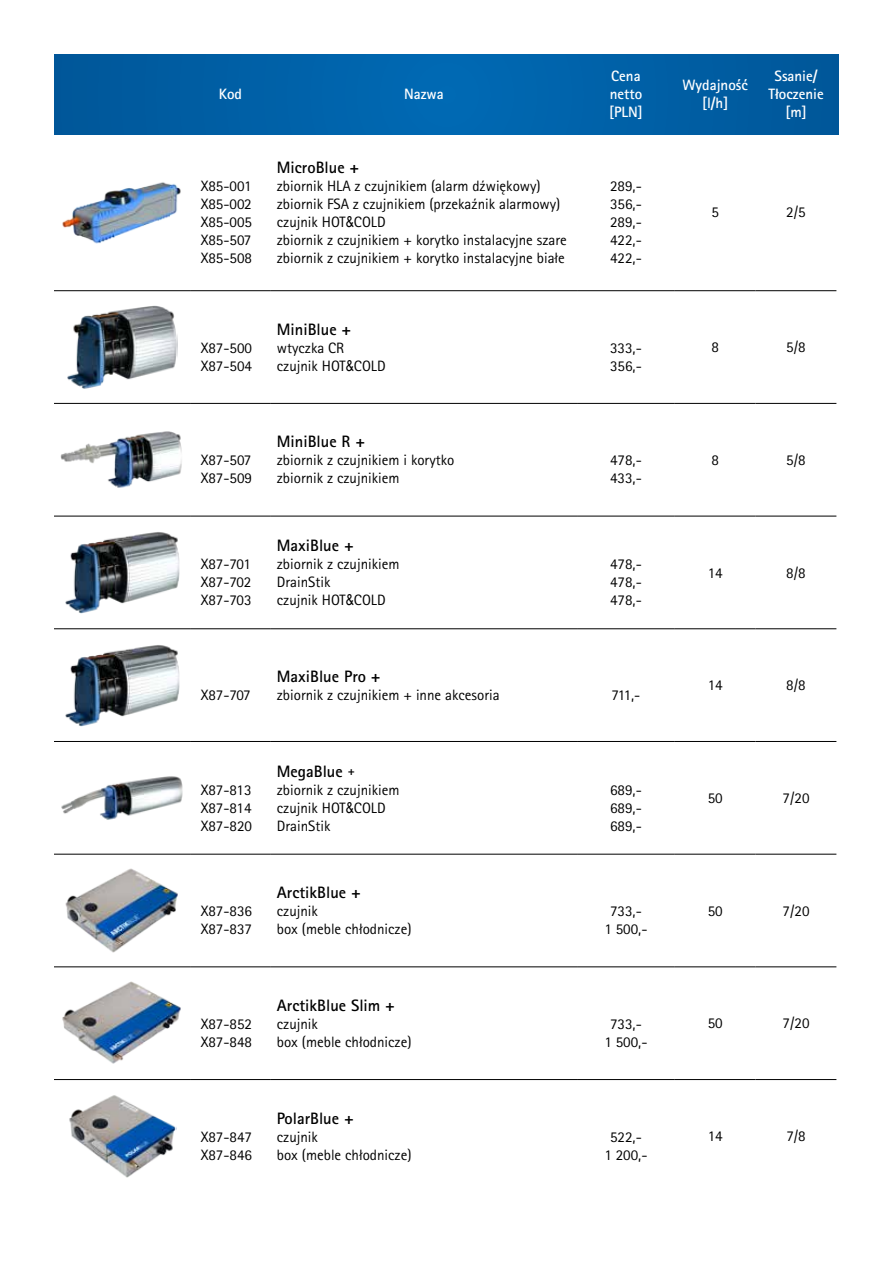
<style>
.page{position:relative;width:893px;height:1263px;background:#fff}
.page>*{position:absolute;margin:0;border:0;box-sizing:border-box;transform-origin:0 0}
.t1{font:16.5px "Mati Rotis Sans Serif Std Bold";color:#000}
.t2{font:15px/18px "Mati Rotis Sans Serif Std Regular";color:#000}
.t3{font:15px/18px "Mati Rotis Sans Serif Std Bold";color:#fff;text-align:center}
.s1{font-family:"Arial Narrow"}
.s2{font-size:12px}
</style>
<div class="page">
<div style="left:54px;top:54px;width:785px;height:81px;background:linear-gradient(to right,#0060a6,#0060a6)"></div>
<hr style="left:54px;top:290px;width:136px;height:1px;background:#000">
<hr style="left:190px;top:290px;width:81px;height:1px;background:#000">
<hr style="left:271px;top:290px;width:306px;height:1px;background:#000">
<hr style="left:577px;top:290px;width:98px;height:1px;background:#000">
<hr style="left:675px;top:290px;width:81px;height:1px;background:#000">
<hr style="left:756px;top:290px;width:80px;height:1px;background:#000">
<hr style="left:54px;top:403px;width:136px;height:1px;background:#000">
<hr style="left:190px;top:403px;width:81px;height:1px;background:#000">
<hr style="left:271px;top:403px;width:306px;height:1px;background:#000">
<hr style="left:577px;top:403px;width:98px;height:1px;background:#000">
<hr style="left:675px;top:403px;width:81px;height:1px;background:#000">
<hr style="left:756px;top:403px;width:80px;height:1px;background:#000">
<hr style="left:54px;top:516px;width:136px;height:1px;background:#000">
<hr style="left:190px;top:516px;width:81px;height:1px;background:#000">
<hr style="left:271px;top:516px;width:306px;height:1px;background:#000">
<hr style="left:577px;top:516px;width:98px;height:1px;background:#000">
<hr style="left:675px;top:516px;width:81px;height:1px;background:#000">
<hr style="left:756px;top:516px;width:80px;height:1px;background:#000">
<hr style="left:54px;top:628px;width:136px;height:1px;background:#000">
<hr style="left:190px;top:628px;width:81px;height:1px;background:#000">
<hr style="left:271px;top:628px;width:306px;height:1px;background:#000">
<hr style="left:577px;top:628px;width:98px;height:1px;background:#000">
<hr style="left:675px;top:628px;width:81px;height:1px;background:#000">
<hr style="left:756px;top:628px;width:80px;height:1px;background:#000">
<hr style="left:54px;top:741px;width:136px;height:1px;background:#000">
<hr style="left:190px;top:741px;width:81px;height:1px;background:#000">
<hr style="left:271px;top:741px;width:306px;height:1px;background:#000">
<hr style="left:577px;top:741px;width:98px;height:1px;background:#000">
<hr style="left:675px;top:741px;width:81px;height:1px;background:#000">
<hr style="left:756px;top:741px;width:80px;height:1px;background:#000">
<hr style="left:54px;top:854px;width:136px;height:1px;background:#000">
<hr style="left:190px;top:854px;width:81px;height:1px;background:#000">
<hr style="left:271px;top:854px;width:306px;height:1px;background:#000">
<hr style="left:577px;top:854px;width:98px;height:1px;background:#000">
<hr style="left:675px;top:854px;width:81px;height:1px;background:#000">
<hr style="left:756px;top:854px;width:80px;height:1px;background:#000">
<hr style="left:54px;top:966px;width:136px;height:1px;background:#000">
<hr style="left:190px;top:966px;width:81px;height:1px;background:#000">
<hr style="left:271px;top:966px;width:306px;height:1px;background:#000">
<hr style="left:577px;top:966px;width:98px;height:1px;background:#000">
<hr style="left:675px;top:966px;width:81px;height:1px;background:#000">
<hr style="left:756px;top:966px;width:80px;height:1px;background:#000">
<hr style="left:54px;top:1079px;width:136px;height:1px;background:#000">
<hr style="left:190px;top:1079px;width:81px;height:1px;background:#000">
<hr style="left:271px;top:1079px;width:306px;height:1px;background:#000">
<hr style="left:577px;top:1079px;width:98px;height:1px;background:#000">
<hr style="left:675px;top:1079px;width:81px;height:1px;background:#000">
<hr style="left:756px;top:1079px;width:80px;height:1px;background:#000">
<img style="left:62px;top:182px;width:119px;height:62px">
<img style="left:67px;top:305px;width:110px;height:84px">
<img style="left:60px;top:431px;width:122px;height:57px">
<img style="left:65px;top:532px;width:115px;height:82px">
<img style="left:65px;top:645px;width:115px;height:82px">
<img style="left:61px;top:776px;width:122px;height:44px">
<img style="left:65px;top:868px;width:113px;height:85px">
<img style="left:62px;top:981px;width:119px;height:83px">
<img style="left:69px;top:1095px;width:108px;height:83px">
<p class="t3" style="left:219px;top:85px;width:25px">Kod</p>
<p class="t3" style="left:404px;top:85px;width:41px">Nazwa</p>
<p class="t3" style="left:609px;top:67px;width:35px;text-align:left">Cena netto [PLN]</p>
<p class="t3" style="left:683px;top:76px;width:67px">Wydajność [l/h]</p>
<p class="t3" style="left:768px;top:67px;width:57px">Ssanie/<br>Tłoczenie [m]</p>
<p class="t2" style="left:201px;top:177px;width:53px;text-align:justify">X85-001<br>X85-002<br>X85-005<br>X85-507<br>X85-508</p>
<p class="t2" style="left:201px;top:339px;width:53px">X87-500<br>X87-504</p>
<p class="t2" style="left:201px;top:451px;width:53px">X87-507<br>X87-509</p>
<p class="t2" style="left:201px;top:555px;width:52px;text-align:justify">X87-701<br>X87-702<br>X87-703</p>
<p class="t2" style="left:201px;top:686px;width:51px">X87-707</p>
<p class="t2" style="left:201px;top:780px;width:53px;text-align:justify">X87-813<br>X87-814<br>X87-820</p>
<p class="t2" style="left:201px;top:902px;width:53px">X87-836<br>X87-837</p>
<p class="t2" style="left:201px;top:1015px;width:53px">X87-852<br>X87-848</p>
<p class="t1" style="left:277px;top:157px;width:84px">MicroBlue +</p>
<p class="t2" style="left:277px;top:177px;width:291px">zbiornik HLA z czujnikiem (alarm dźwiękowy) zbiornik FSA z czujnikiem (przekaźnik alarmowy) czujnik HOT<span class="s1">&amp;</span>COLD<br>zbiornik z czujnikiem + korytko instalacyjne szare zbiornik z czujnikiem + korytko instalacyjne białe</p>
<p class="t2" style="left:610px;top:177px;width:33px;text-align:justify">289,- 356,- 289,- 422,- 422,-</p>
<p class="t2" style="left:711px;top:203px;width:9px">5</p>
<p class="t2" style="left:786px;top:203px;width:21px">2/5</p>
<p class="t1" style="left:277px;top:319px;width:76px">MiniBlue +</p>
<p class="t2" style="left:277px;top:339px;width:110px">wtyczka CR czujnik HOT<span class="s1">&amp;</span>COLD</p>
<p class="t2" style="left:610px;top:339px;width:33px">333,-<br>356,-</p>
<p class="t2" style="left:711px;top:338px;width:9px">8</p>
<p class="t2" style="left:786px;top:338px;width:21px">5/8</p>
<p class="t1" style="left:277px;top:431px;width:90px">MiniBlue R +</p>
<p class="t2" style="left:277px;top:451px;width:179px">zbiornik z czujnikiem i korytko zbiornik z czujnikiem</p>
<p class="t2" style="left:610px;top:451px;width:33px">478,-<br>433,-</p>
<p class="t2" style="left:711px;top:451px;width:9px">8</p>
<p class="t2" style="left:786px;top:451px;width:21px">5/8</p>
<p class="t1" style="left:277px;top:535px;width:78px">MaxiBlue +</p>
<p class="t2" style="left:277px;top:555px;width:124px">zbiornik z czujnikiem<br>DrainStik<br>czujnik HOT<span class="s1">&amp;</span>COLD</p>
<p class="t2" style="left:610px;top:555px;width:33px;text-align:justify">478,- 478,- 478,-</p>
<p class="t2" style="left:708px;top:563px;width:16px">14</p>
<p class="t2" style="left:786px;top:563px;width:21px">8/8</p>
<p class="t1" style="left:277px;top:666px;width:105px">MaxiBlue Pro +</p>
<p class="t2" style="left:277px;top:686px;width:224px">zbiornik z czujnikiem + inne akcesoria</p>
<p class="t2" style="left:611px;top:686px;width:30px">711,-</p>
<p class="t2" style="left:708px;top:676px;width:16px">14</p>
<p class="t2" style="left:786px;top:676px;width:21px">8/8</p>
<p class="t1" style="left:277px;top:760px;width:79px">MegaBlue <span class="s2">+</span></p>
<p class="t2" style="left:277px;top:780px;width:124px">zbiornik z czujnikiem czujnik HOT<span class="s1">&amp;</span>COLD<br>DrainStik</p>
<p class="t2" style="left:610px;top:780px;width:33px;text-align:justify">689,- 689,- 689,-</p>
<p class="t2" style="left:708px;top:789px;width:16px">50</p>
<p class="t2" style="left:782px;top:789px;width:28px">7/20</p>
<p class="t1" style="left:277px;top:882px;width:86px">ArctikBlue +</p>
<p class="t2" style="left:277px;top:902px;width:136px">czujnik<br>box (meble chłodnicze)</p>
<p class="t2" style="left:604px;top:902px;width:45px;text-align:center">733,-<br>1 500,-</p>
<p class="t2" style="left:708px;top:901px;width:16px">50</p>
<p class="t2" style="left:783px;top:901px;width:28px">7/20</p>
<p class="t1" style="left:277px;top:995px;width:120px">ArctikBlue Slim +</p>
<p class="t2" style="left:277px;top:1015px;width:136px">czujnik<br>box (meble chłodnicze)</p>
<p class="t2" style="left:604px;top:1015px;width:45px;text-align:center">733,-<br>1 500,-</p>
<p class="t2" style="left:708px;top:1014px;width:16px">50</p>
<p class="t2" style="left:783px;top:1014px;width:28px">7/20</p>
<p class="t2" style="left:201px;top:1127px;width:53px">X87-847<br>X87-846</p>
<p class="t1" style="left:277px;top:1107px;width:78px">PolarBlue +</p>
<p class="t2" style="left:277px;top:1127px;width:136px">czujnik<br>box (meble chłodnicze)</p>
<p class="t2" style="left:604px;top:1127px;width:45px;text-align:center">522,-<br>1 200,-</p>
<p class="t2" style="left:708px;top:1127px;width:16px">14</p>
<p class="t2" style="left:786px;top:1127px;width:21px">7/8</p>
</div>
